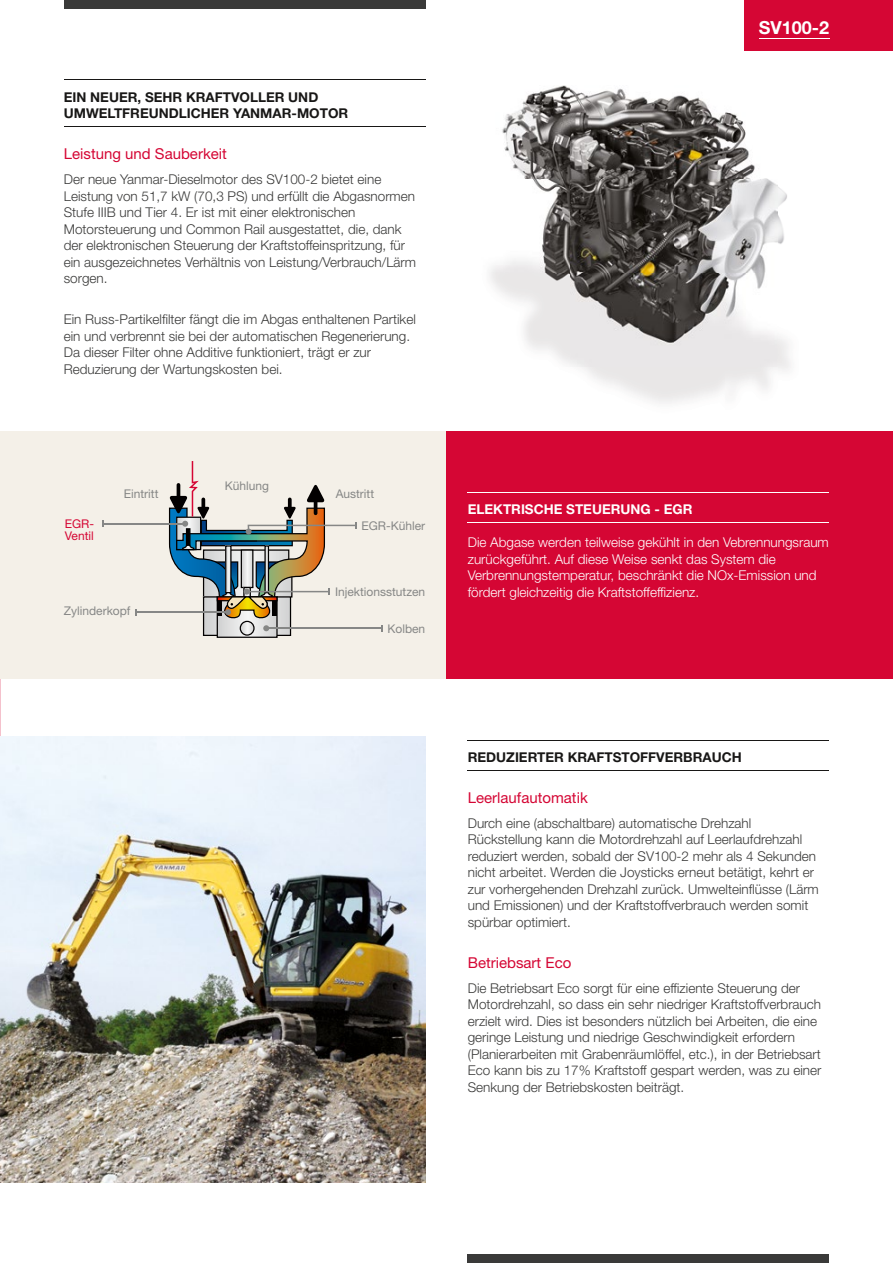
<style>
.page{position:relative;width:893px;height:1263px;background:#fff}
.page>*{position:absolute;margin:0;border:0;box-sizing:border-box;transform-origin:0 0}
.t1{font:700 18px "Helvetica Neue LT Std";color:#fff}
.t2{font:15px "Helvetica Neue LT Std";color:#d50634}
.t3{font:300 13.5px/16.5px "Helvetica Neue LT Std";color:#3a3a39}
.t4{font:300 13.5px/16.5px "Helvetica Neue LT Std";color:#fff}
.t5{font:700 13.5px/16.5px "Helvetica Neue LT Std";color:#181716}
.t6{font:700 13.5px "Helvetica Neue LT Std";color:#fff}
.t7{font:12px "Helvetica Neue LT Std";color:#868786}
.t8{font:12px "Helvetica Neue LT Std";color:#d50634}
</style>
<div class="page">
<hr style="left:64px;top:80px;width:361px;height:1px;background:#181716">
<hr style="left:64px;top:127px;width:361px;height:1px;background:#181716">
<div style="left:0;top:432px;width:446px;height:247px;background:#f4f0e8"></div>
<div style="left:204px;top:597px;width:86px;height:38px;background:#d6d7d7"></div>
<svg style="left:219px;top:631px;width:57px;height:5px"></svg>
<div style="left:217px;top:596px;width:61px;height:42px;border:1px solid #020000"></div>
<svg style="left:240px;top:621px;width:14px;height:14px"></svg>
<div style="left:240px;top:621px;width:15px;height:15px;border:1px solid #020000;border-radius:50%"></div>
<hr style="left:136px;top:611px;width:92px;height:2px;background:#868786">
<hr style="left:266px;top:627px;width:116px;height:2px;background:#868786">
<hr style="left:103px;top:523px;width:82px;height:1px;background:#868786">
<svg style="left:169px;top:461px;width:188px;height:170px"></svg>
<div style="left:446px;top:432px;width:447px;height:247px;background:#d50634"></div>
<hr style="left:468px;top:492px;width:361px;height:1px;background:#fff">
<hr style="left:468px;top:523px;width:361px;height:1px;background:#fff">
<hr style="left:468px;top:740px;width:361px;height:1px;background:#181716">
<hr style="left:468px;top:770px;width:361px;height:1px;background:#181716">
<img style="left:489px;top:85px;width:302px;height:319px">
<img style="left:0;top:737px;width:425px;height:445px">
<div style="left:64px;top:0;width:361px;height:9px;background:#3a3a39"></div>
<div style="left:468px;top:1254px;width:361px;height:9px;background:#3a3a39"></div>
<div style="left:744px;top:0;width:149px;height:51px;background:#d50634"></div>
<hr style="left:759px;top:38px;width:70px;height:1px;background:#fff">
<p class="t5" style="left:64px;top:88px;width:286px">EIN NEUER, SEHR KRAFTVOLLER UND<br>UMWELTFREUNDLICHER YANMAR-MOTOR</p>
<p class="t2" style="left:64px;top:145px;width:165px">Leistung und Sauberkeit</p>
<p class="t3" style="left:64px;top:171px;width:354px">Der neue Yanmar-Dieselmotor des SV100-2 bietet eine Leistung von 51,7 kW (70,3 PS) und erfüllt die Abgasnormen Stufe IIIB und Tier 4. Er ist mit einer elektronischen Motorsteuerung und Common Rail ausgestattet, die, dank der elektronischen Steuerung der Kraftstoffeinspritzung, für ein ausgezeichnetes Verhältnis von Leistung/Verbrauch/Lärm sorgen.</p>
<p class="t3" style="left:64px;top:311px;width:354px">Ein Russ-Partikelfilter fängt die im Abgas enthaltenen Partikel ein und verbrennt sie bei der automatischen Regenerierung.<br>Da dieser Filter ohne Additive funktioniert, trägt er zur Reduzierung der Wartungskosten bei.</p>
<p class="t7" style="left:225px;top:478px;width:46px">Kühlung</p>
<p class="t7" style="left:124px;top:486px;width:36px">Eintritt</p>
<p class="t7" style="left:336px;top:486px;width:40px">Austritt</p>
<p class="t8" style="left:65px;top:517px;width:31px">EGR-</p>
<p class="t7" style="left:361px;top:518px;width:65px">EGR-Kühler</p>
<p class="t8" style="left:65px;top:529px;width:30px">Ventil</p>
<p class="t7" style="left:64px;top:604px;width:68px">Zylinderkopf</p>
<p class="t7" style="left:335px;top:584px;width:92px">Injektionsstutzen</p>
<p class="t7" style="left:387px;top:621px;width:39px">Kolben</p>
<h1 class="t1" style="left:759px;top:16px;width:72px">SV100-2</h1>
<p class="t6" style="left:468px;top:501px;width:226px">ELEKTRISCHE STEUERUNG - EGR</p>
<p class="t4" style="left:468px;top:534px;width:363px">Die Abgase werden teilweise gekühlt in den Vebrennungsraum zurückgeführt. Auf diese Weise senkt das System die Verbrennungstemperatur, beschränkt die NOx-Emission und fördert gleichzeitig die Kraftstoffeffizienz.</p>
<p class="t5" style="left:468px;top:748px;width:276px">REDUZIERTER KRAFTSTOFFVERBRAUCH</p>
<p class="t2" style="left:468px;top:789px;width:122px">Leerlaufautomatik</p>
<p class="t3" style="left:468px;top:814px;width:353px">Durch eine (abschaltbare) automatische Drehzahl Rückstellung kann die Motordrehzahl auf Leerlaufdrehzahl reduziert werden, sobald der SV100-2 mehr als 4 Sekunden nicht arbeitet. Werden die Joysticks erneut betätigt, kehrt er zur vorhergehenden Drehzahl zurück. Umwelteinflüsse (Lärm und Emissionen) und der Kraftstoffverbrauch werden somit spürbar optimiert.</p>
<p class="t2" style="left:468px;top:954px;width:105px">Betriebsart Eco</p>
<p class="t3" style="left:468px;top:979px;width:355px">Die Betriebsart Eco sorgt für eine effiziente Steuerung der Motordrehzahl, so dass ein sehr niedriger Kraftstoffverbrauch erzielt wird. Dies ist besonders nützlich bei Arbeiten, die eine geringe Leistung und niedrige Geschwindigkeit erfordern (Planierarbeiten mit Grabenräumlöffel, etc.), in der Betriebsart Eco kann bis zu 17% Kraftstoff gespart werden, was zu einer Senkung der Betriebskosten beiträgt.</p>
</div>
